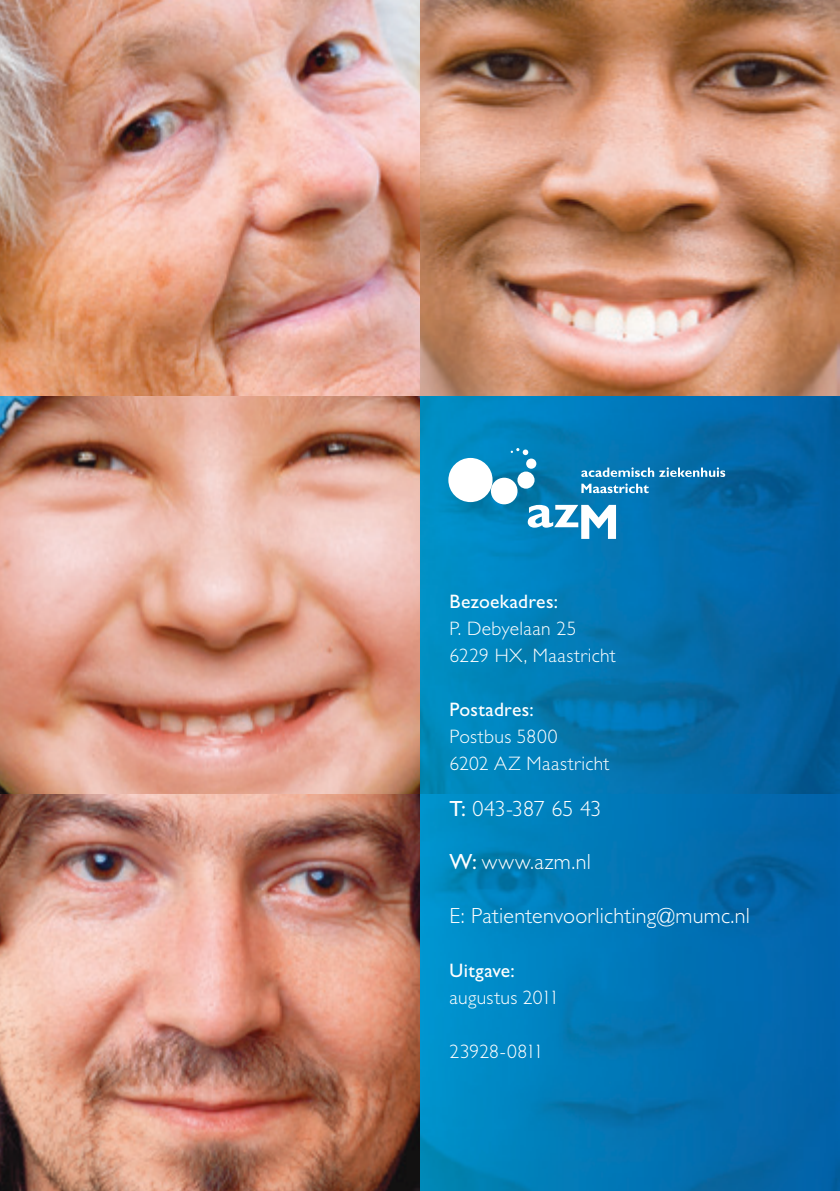
<style>
.page{position:relative;width:840px;height:1191px;background:#fff}
.page>*{position:absolute;margin:0;border:0;box-sizing:border-box;transform-origin:0 0}
.t1{font:300 22px "AZM Gill Sans";letter-spacing:.01em;color:#fff}
.t2{font:300 19.6px/27px "AZM Gill Sans";letter-spacing:.015em;color:#fff}
.t3{font:19.6px "AZM Gill Sans";letter-spacing:.015em;color:#fff}
.s1{font-weight:400}
</style>
<div class="page">
<img style="left:0;top:0;width:839px;height:1191px">
<div style="left:448px;top:458px;width:44px;height:44px;background:#fff;border-radius:50%"></div>
<div style="left:490px;top:478px;width:27px;height:26px;background:#fff;border-radius:50%"></div>
<div style="left:517px;top:471px;width:17px;height:17px;background:#fff;border-radius:50%"></div>
<svg style="left:510px;top:448px;width:18px;height:7px"></svg>
<div style="left:526px;top:458px;width:10px;height:11px;background:#fff;border-radius:50%"></div>
<svg style="left:527px;top:505px;width:88px;height:34px"></svg>
<svg style="left:581px;top:467px;width:143px;height:10px"></svg>
<svg style="left:581px;top:483px;width:67px;height:10px"></svg>
<p class="t3" style="left:449px;top:590px;width:110px">Bezoekadres:</p>
<p class="t2" style="left:449px;top:614px;width:168px">P. Debyelaan 25<br>6229 HX, Maastricht</p>
<p class="t3" style="left:449px;top:698px;width:85px">Postadres:</p>
<p class="t2" style="left:449px;top:722px;width:161px">Postbus 5800<br>6202 AZ Maastricht</p>
<p class="t1" style="left:449px;top:796px;width:153px"><span class="s1">T:</span> 043-387 65 43</p>
<p class="t1" style="left:449px;top:849px;width:143px"><span class="s1">W:</span> www.azm.nl</p>
<p class="t1" style="left:449px;top:903px;width:301px">E: Patientenvoorlichting@mumc.nl</p>
<p class="t3" style="left:449px;top:959px;width:67px">Uitgave:</p>
<p class="t2" style="left:449px;top:984px;width:111px">augustus 2011</p>
<p class="t2" style="left:449px;top:1038px;width:95px">23928-0811</p>
</div>
